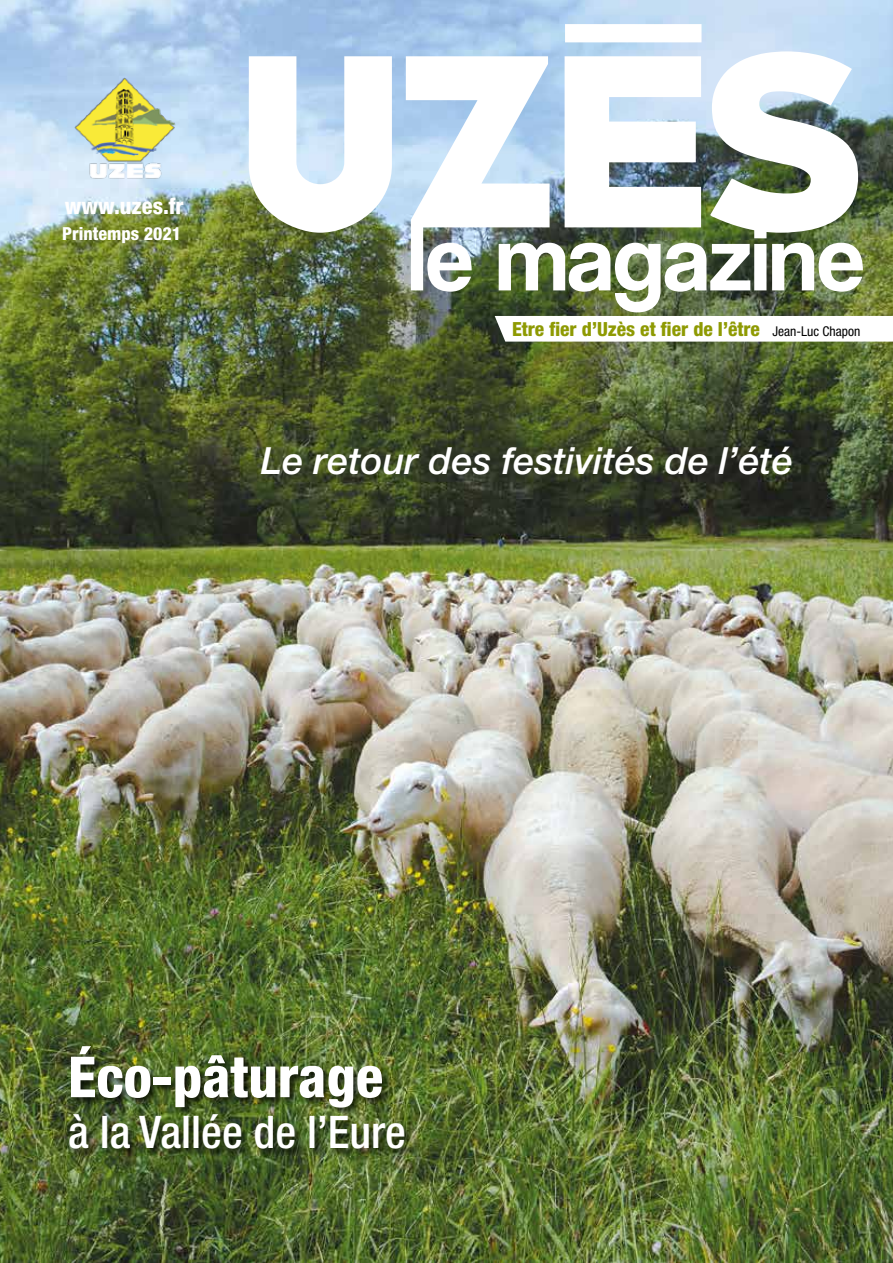
<style>
.page{position:relative;width:893px;height:1263px;background:#fff}
.page>*{position:absolute;margin:0;border:0;box-sizing:border-box;transform-origin:0 0}
.t1{font:800 condensed 56.7px "Helvetica Neue LT Pro";color:#fff}
.t2{font:500 condensed 45px "Helvetica Neue LT Pro";color:#fff}
.t3{font:italic 500 37.5px "Helvetica Neue LT Pro";color:#fff}
.t4{font:800 condensed 22.5px "Helvetica Neue LT Pro";color:#fff}
.t5{font:800 condensed 19.5px "Helvetica Neue LT Pro";color:#8e9a03}
.t6{font:800 condensed 18px "Helvetica Neue LT Pro";color:#fff}
.t7{font:condensed 13.5px "Helvetica Neue LT Pro";color:#000}
</style>
<div class="page">
<img style="left:0;top:0;width:893px;height:1263px">
<svg style="left:249px;top:24px;width:609px;height:209px"></svg>
<img style="left:70px;top:73px;width:110px;height:110px">
<img style="left:411px;top:227px;width:482px;height:115px">
<div style="left:69px;top:1045px;width:345px;height:114px;background:#000;opacity:.75"></div>
<p class="t4" style="left:65px;top:192px;width:121px">www.uzes.fr</p>
<p class="t6" style="left:62px;top:223px;width:121px">Printemps 2021</p>
<p class="t5" style="left:512px;top:317px;width:249px">Etre fier d’Uzès et fier de l’être</p>
<p class="t7" style="left:772px;top:324px;width:89px">Jean-Luc Chapon</p>
<h3 class="t3" style="left:261px;top:438px;width:534px">Le retour des festivités de l’été</h3>
<h1 class="t1" style="left:68px;top:1042px;width:317px">Éco-pâturage</h1>
<h2 class="t2" style="left:68px;top:1105px;width:339px">à la Vallée de l’Eure</h2>
</div>
